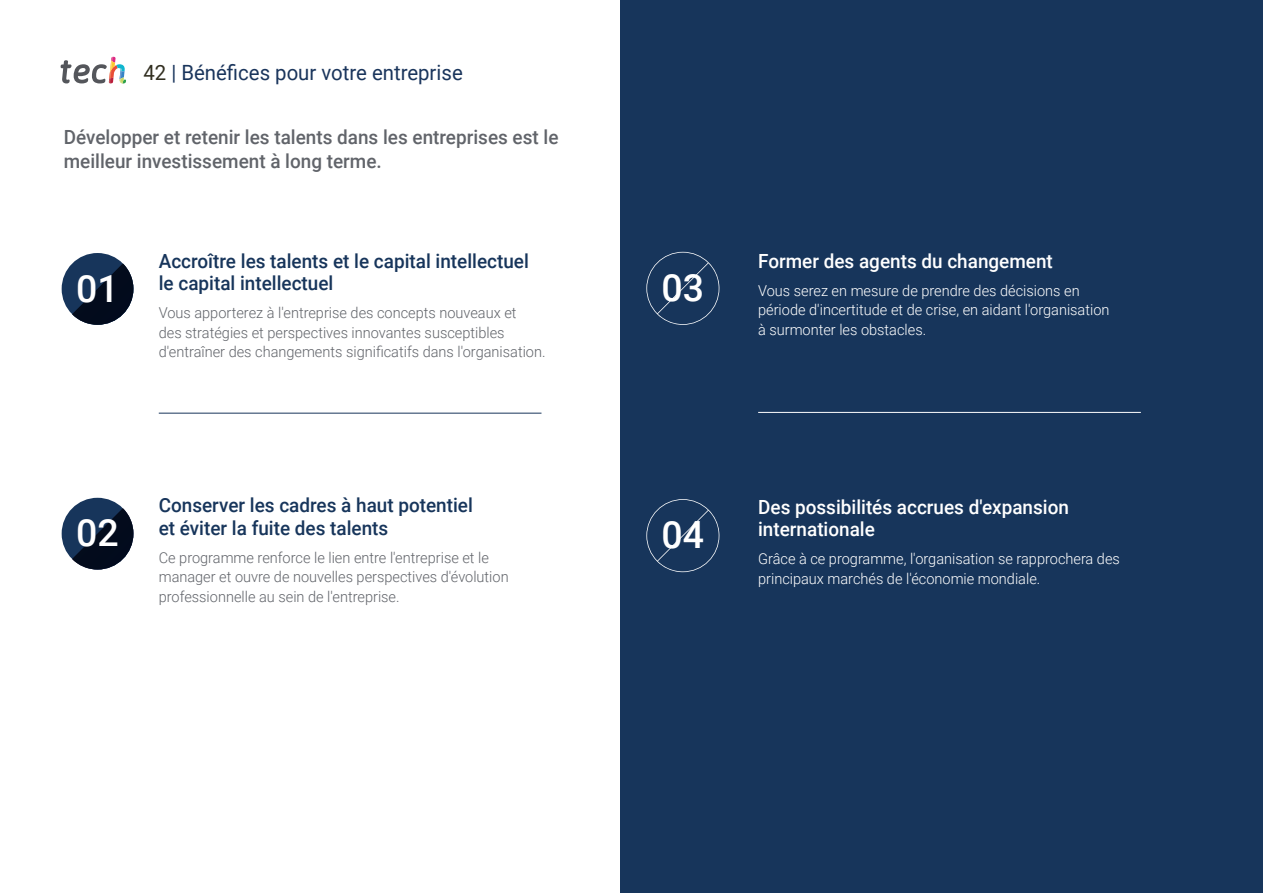
<style>
.page{position:relative;width:1263px;height:893px;background:#fff}
.page>*{position:absolute;margin:0;border:0;box-sizing:border-box;transform-origin:0 0}
.Texto{font:500 37.5px "Roboto";color:#fff}
.Sección___Pag{font:21px "Roboto";color:#1a355c}
.Subtítulo_Pag{font:500 19.5px/22.5px "Roboto";color:#17355b}
.Subtítulo_Pag-2{font:500 19.5px/24px "Roboto";color:#61646a}
.Subtítulo_Pag-3{font:500 19.5px/22.5px "Roboto";color:#fff}
.Texto-2{font:300 15px/19.5px "Roboto";color:#61646a}
.Texto-3{font:300 15px/19.5px "Roboto";color:#fff}
.s1{color:#312e20}
</style>
<div class="page">
<div style="left:621px;top:0;width:642px;height:893px;background:#17355b"></div>
<hr style="left:159px;top:413px;width:382px;height:1px;background:#17355b">
<hr style="left:758px;top:412px;width:383px;height:1px;background:#fff">
<svg style="left:646px;top:499px;width:73px;height:73px"></svg>
<svg style="left:646px;top:252px;width:73px;height:73px"></svg>
<svg style="left:61px;top:57px;width:65px;height:27px"></svg>
<div style="left:62px;top:253px;width:71px;height:72px;background:#17355b;border-radius:50%"></div>
<div style="left:62px;top:498px;width:71px;height:72px;background:#17355b;border-radius:50%"></div>
<svg style="left:72px;top:264px;width:61px;height:61px"></svg>
<svg style="left:72px;top:508px;width:61px;height:62px"></svg>
<p class="Sección___Pag" style="left:144px;top:57px;width:321px"><span class="s1">42</span> | Bénéfices pour votre entreprise</p>
<p class="Subtítulo_Pag-2" style="left:64px;top:125px;width:496px">Développer et retenir les talents dans les entreprises est le meilleur investissement à long terme.</p>
<p class="Texto" style="left:76px;top:262px;width:44px">01</p>
<p class="Subtítulo_Pag" style="left:159px;top:249px;width:372px">Accroître les talents et le capital intellectuel le capital intellectuel</p>
<p class="Texto-2" style="left:159px;top:302px;width:388px">Vous apporterez à l'entreprise des concepts nouveaux et<br>des stratégies et perspectives innovantes susceptibles d'entraîner des changements significatifs dans l'organisation.</p>
<p class="Texto" style="left:76px;top:507px;width:44px">02</p>
<p class="Subtítulo_Pag" style="left:159px;top:493px;width:316px">Conserver les cadres à haut potentiel et éviter la fuite des talents</p>
<p class="Texto-2" style="left:159px;top:547px;width:351px">Ce programme renforce le lien entre l'entreprise et le manager et ouvre de nouvelles perspectives d'évolution professionnelle au sein de l'entreprise.</p>
<p class="Texto" style="left:662px;top:261px;width:44px">03</p>
<p class="Subtítulo_Pag-3" style="left:758px;top:249px;width:296px">Former des agents du changement</p>
<p class="Texto-3" style="left:758px;top:280px;width:353px">Vous serez en mesure de prendre des décisions en période d'incertitude et de crise, en aidant l'organisation à surmonter les obstacles.</p>
<p class="Texto" style="left:662px;top:509px;width:44px">04</p>
<p class="Subtítulo_Pag-3" style="left:758px;top:495px;width:312px">Des possibilités accrues d'expansion internationale</p>
<p class="Texto-3" style="left:758px;top:549px;width:363px">Grâce à ce programme, l'organisation se rapprochera des principaux marchés de l'économie mondiale.</p>
</div>
